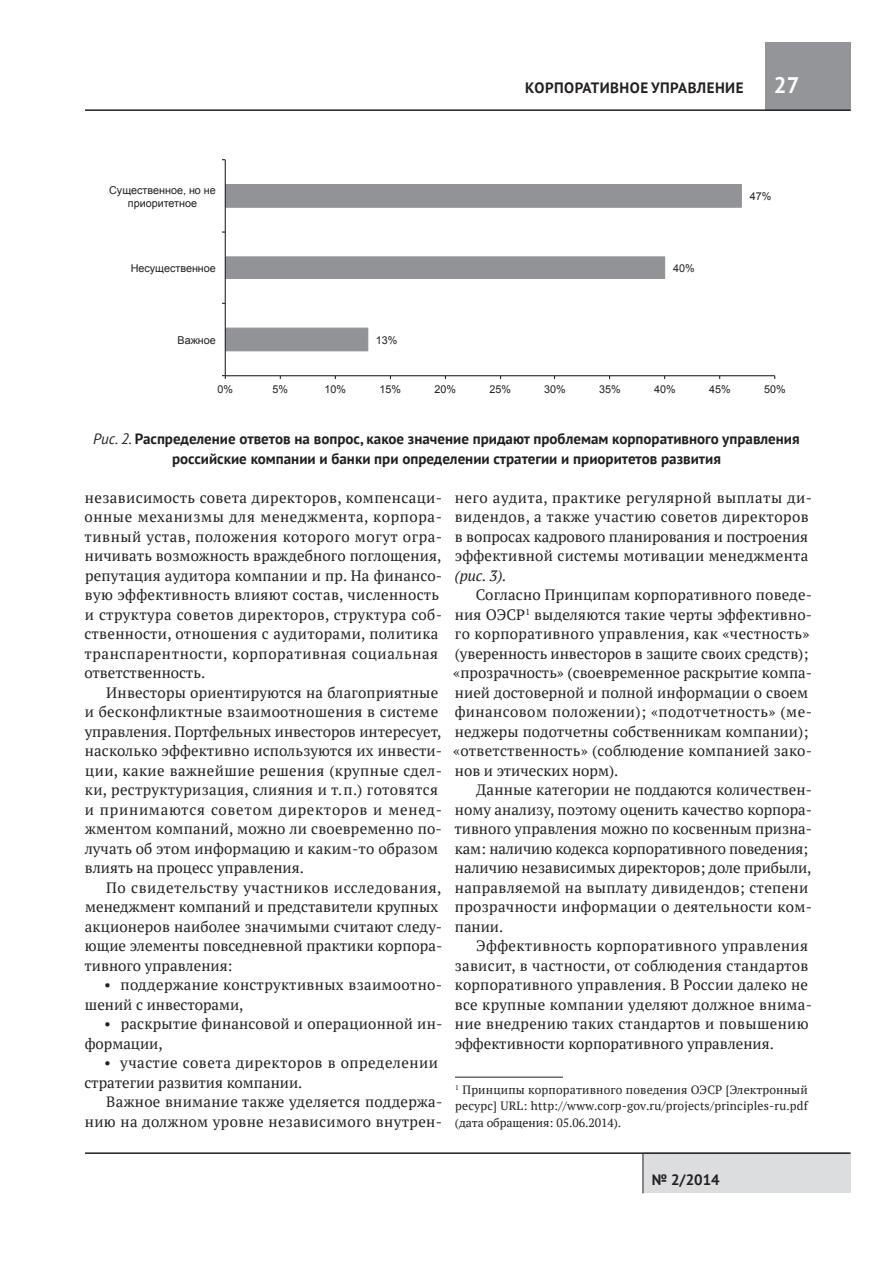
<style>
.page{position:relative;width:893px;height:1263px;background:#fff}
.page>*{position:absolute;margin:0;border:0;box-sizing:border-box;transform-origin:0 0}
.t1{font:700 22.5px "PT Sans";color:#fff}
.t2{font:15px/19.5px "PT Serif";letter-spacing:.015em;color:#231f20}
.t3{font:700 15px/19.5px "PT Sans";color:#231f20;text-align:center}
.t4{font:italic 15px "PT Serif";color:#231f20}
.t5{font:12px/16.5px "PT Serif";letter-spacing:.015em;color:#231f20;text-align:justify}
.t6{font:10.8px/12.9px "Arial";color:#231f20;text-align:center}
.s1{font-weight:400;font-style:italic}
</style>
<div class="page">
<div style="left:765px;top:43px;width:85px;height:68px;background:#939598"></div>
<hr style="left:85px;top:109px;width:765px;height:2px;background:#231f20">
<div style="left:643px;top:1152px;width:207px;height:41px;background:#dcdddf"></div>
<hr style="left:643px;top:1153px;width:1px;height:40px;background:#231f20">
<hr style="left:85px;top:1152px;width:765px;height:2px;background:#231f20">
<hr style="left:455px;top:1077px;width:108px;height:1px;background:#231f20">
<svg style="left:226px;top:184px;width:516px;height:168px"></svg>
<hr style="left:225px;top:375px;width:550px;height:1px;background:#231f20">
<hr style="left:225px;top:160px;width:1px;height:216px;background:#231f20">
<svg style="left:222px;top:375px;width:4px;height:4px"></svg>
<p class="t6" style="left:109px;top:183px;width:108px">Существенное, но не приоритетное</p>
<p class="t6" style="left:131px;top:262px;width:87px">Несущественное</p>
<p class="t6" style="left:178px;top:334px;width:40px">Важное</p>
<p class="t6" style="left:376px;top:334px;width:23px">13%</p>
<p class="t3" style="left:525px;top:78px;width:11px">КОР</p>
<p class="t3" style="left:554px;top:78px;width:21px">ПОРАТИВНОЕ</p>
<p class="t3" style="left:651px;top:78px;width:66px">УПРАВЛЕНИЕ</p>
<h1 class="t1" style="left:774px;top:70px;width:27px">27</h1>
<p class="t6" style="left:673px;top:262px;width:23px">40%</p>
<p class="t6" style="left:750px;top:190px;width:23px">47%</p>
<p class="t6" style="left:217px;top:383px;width:17px">0%</p>
<p class="t6" style="left:272px;top:383px;width:17px">5%</p>
<p class="t6" style="left:324px;top:383px;width:23px">10%</p>
<p class="t6" style="left:379px;top:383px;width:23px">15%</p>
<p class="t6" style="left:434px;top:383px;width:23px">20%</p>
<p class="t6" style="left:489px;top:383px;width:23px">25%</p>
<p class="t6" style="left:544px;top:383px;width:23px">30%</p>
<p class="t6" style="left:599px;top:383px;width:23px">35%</p>
<p class="t6" style="left:654px;top:383px;width:23px">40%</p>
<p class="t6" style="left:709px;top:383px;width:23px">45%</p>
<p class="t6" style="left:764px;top:383px;width:23px">50%</p>
<p class="t3" style="left:93px;top:429px;width:708px"><span class="s1">Рис. 2.</span> Распределение ответов на вопрос, какое значение придают проблемам корпоративного управления российские компании и банки при определении стратегии и приоритетов развития</p>
<p class="t2" style="left:85px;top:487px;width:359px">независимость совета директоров, компенсаци&shy;онные механизмы для менеджмента, корпора&shy;тивный устав, положения которого могут огра&shy;ничивать возможность враждебного поглощения, репутация аудитора компании и пр. На финансо&shy;вую эффективность влияют состав, численность и структура советов директоров, структура соб&shy;ственности, отношения с аудиторами, политика транспарентности, корпоративная социальная ответственность.</p>
<p class="t2" style="left:85px;top:682px;width:359px;text-indent:22px">Инвесторы ориентируются на благоприятные и бесконфликтные взаимоотношения в системе управления. Портфельных инвесторов интересует, насколько эффективно используются их инвести&shy;ции, какие важнейшие решения (крупные сдел&shy;ки, реструктуризация, слияния и т.п.) готовятся и принимаются советом директоров и менед&shy;жментом компаний, можно ли своевременно по&shy;лучать об этом информацию и каким-то образом влиять на процесс управления.</p>
<p class="t2" style="left:85px;top:877px;width:359px;text-indent:22px">По свидетельству участников исследования, менеджмент компаний и представители крупных акционеров наиболее значимыми считают следу&shy;ющие элементы повседневной практики корпора&shy;тивного управления:</p>
<p class="t2" style="left:85px;top:975px;width:359px;text-indent:19px">• поддержание конструктивных взаимоотно&shy;шений с инвесторами,</p>
<p class="t2" style="left:85px;top:1014px;width:359px;text-indent:20px">• раскрытие финансовой и операционной ин&shy;формации,</p>
<p class="t2" style="left:85px;top:1053px;width:355px;text-indent:20px">• участие совета директоров в определении стратегии развития компании.</p>
<p class="t2" style="left:85px;top:1092px;width:359px;text-align:right">Важное внимание также уделяется поддержа&shy;нию на должном уровне независимого внутрен-</p>
<p class="t2" style="left:455px;top:487px;width:359px">него аудита, практике регулярной выплаты ди&shy;видендов, а также участию советов директоров в вопросах кадрового планирования и построения эффективной системы мотивации менеджмента</p>
<p class="t4" style="left:454px;top:566px;width:54px">(рис. 3).</p>
<p class="t2" style="left:453px;top:585px;width:360px;text-indent:22px">Согласно Принципам корпоративного поведе&shy;ния ОЭСР<sup>1</sup> выделяются такие черты эффективно&shy;го корпоративного управления, как «честность» (уверенность инвесторов в защите своих средств); «прозрачность» (своевременное раскрытие компа&shy;нией достоверной и полной информации о своем финансовом положении); «подотчетность» (ме&shy;неджеры подотчетны собственникам компании); «ответственность» (соблюдение компанией зако&shy;нов и этических норм).</p>
<p class="t2" style="left:454px;top:780px;width:359px;text-indent:22px">Данные категории не поддаются количествен&shy;ному анализу, поэтому оценить качество корпора&shy;тивного управления можно по косвенным призна&shy;кам: наличию кодекса корпоративного поведения; наличию независимых директоров; доле прибыли, направляемой на выплату дивидендов; степени прозрачности информации о деятельности ком&shy;пании.</p>
<p class="t2" style="left:455px;top:936px;width:359px;text-indent:21px">Эффективность корпоративного управления зависит, в частности, от соблюдения стандартов корпоративного управления. В России далеко не все крупные компании уделяют должное внима&shy;ние внедрению таких стандартов и повышению эффективности корпоративного управления.</p>
<p class="t5" style="left:455px;top:1081px;width:354px"><sup>1</sup> Принципы корпоративного поведения ОЭСР [Электронный ресурс] URL: http://www.corp-gov.ru/projects/principles-ru.pdf (дата обращения: 05.06.2014).</p>
<p class="t3" style="left:652px;top:1170px;width:69px">№ 2/2014</p>
</div>
